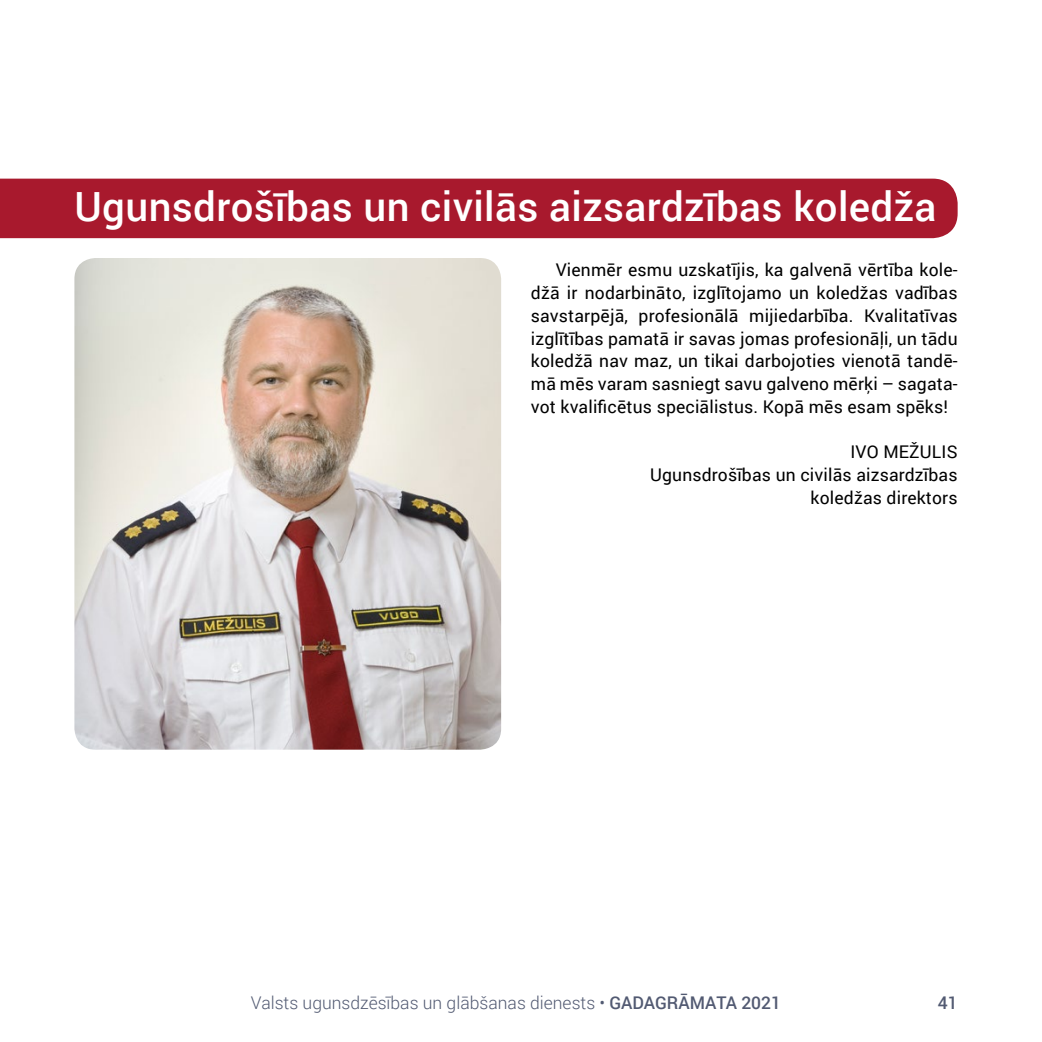
<style>
.page{position:relative;width:1042px;height:1042px;background:#fff}
.page>*{position:absolute;margin:0;border:0;box-sizing:border-box;transform-origin:0 0}
.t1{font:500 40.25px "Roboto";letter-spacing:.01em;color:#fff}
.t2{font:17.5px/22.8px "Roboto";letter-spacing:.01em;color:#000;text-align:justify}
.t3{font:300 17.5px "Roboto";color:#525a72}
.t4{font:500 17.5px "Roboto";color:#525a72}
.s1{font-weight:500}
</style>
<div class="page">
<img style="left:74px;top:258px;width:427px;height:491px">
<div style="left:0;top:179px;width:957px;height:59px;background:#a8192d"></div>
<h1 class="t1" style="left:74px;top:178px;width:863px">Ugunsdrošības un civilās aizsardzības koledža</h1>
<p class="t2" style="left:531px;top:258px;width:428px;text-indent:25px">Vienmēr esmu uzskatījis, ka galvenā vērtība kole&shy;džā ir nodarbināto, izglītojamo un koledžas vadības savstarpējā, profesionālā mijiedarbība. Kvalitatīvas izglītības pamatā ir savas jomas profesionāļi, un tādu koledžā nav maz, un tikai darbojoties vienotā tandē&shy;mā mēs varam sasniegt savu galveno mērķi – sagata&shy;vot kvalificētus speciālistus. Kopā mēs esam spēks!</p>
<p class="t2" style="left:650px;top:440px;width:309px;text-align:right">IVO MEŽULIS<br>Ugunsdrošības un civilās aizsardzības koledžas direktors</p>
<p class="t3" style="left:251px;top:990px;width:532px">Valsts ugunsdzēsības un glābšanas dienests • <span class="s1">GADAGRĀMATA 2021</span></p>
<p class="t4" style="left:938px;top:990px;width:21px">41</p>
</div>
